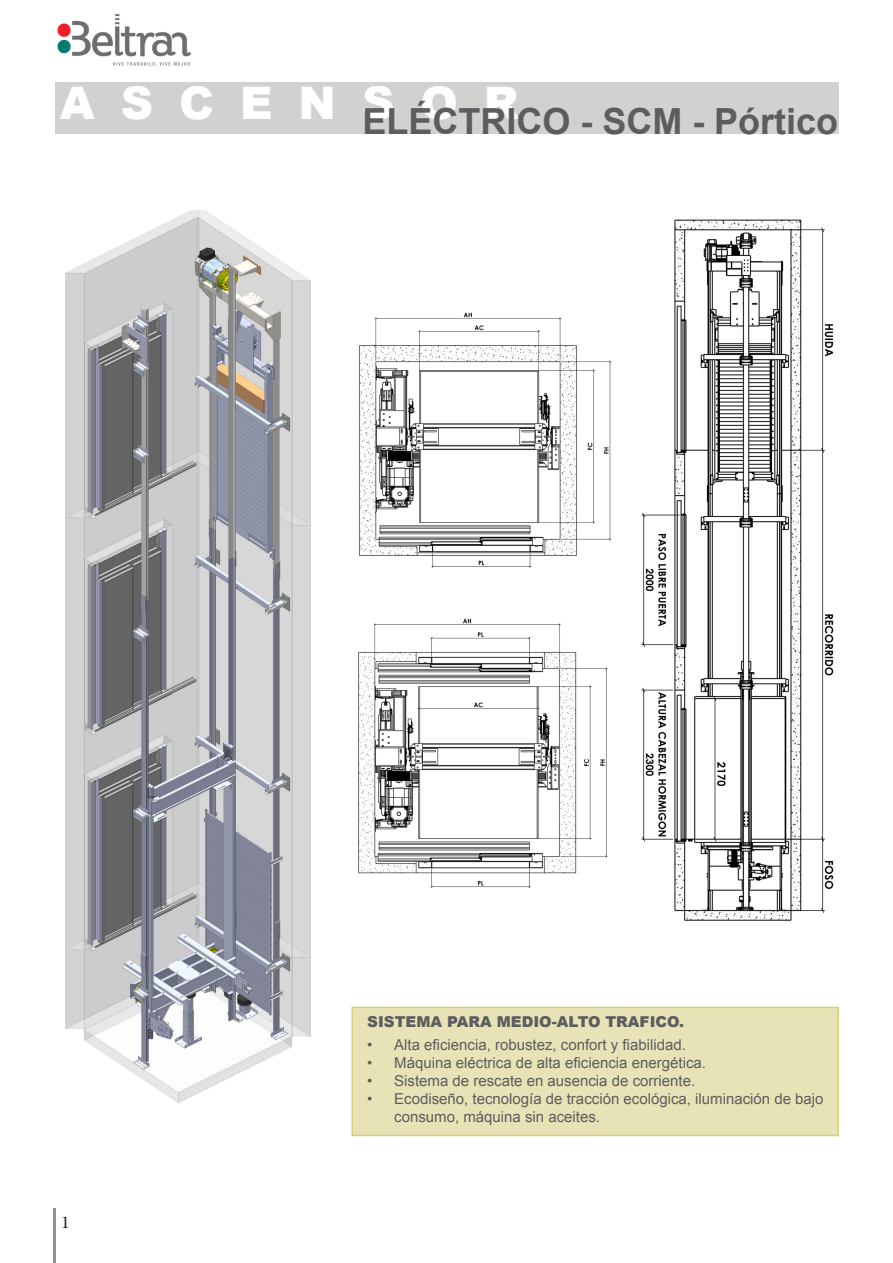
<style>
.page{position:relative;width:893px;height:1263px;background:#fff}
.page>*{position:absolute;margin:0;border:0;box-sizing:border-box;transform-origin:0 0}
.t1{font:900 45px "Arial";letter-spacing:.575em;color:#fff}
.t2{font:700 36px "Arial";color:#5c5d5e}
.t3{font:18px "Minion Pro";color:#231f20}
.t4{font:15px/18px "Arial";color:#5c5d5e}
.Titulo_característic{font:900 15px "Arial";color:#5c5d5e}
</style>
<div class="page">
<div style="left:55px;top:83px;width:783px;height:51px;background:#d1d2cf"></div>
<img style="left:65px;top:210px;width:246px;height:892px">
<div style="left:351px;top:1007px;width:488px;height:129px;background:#e8e2b7;border:2px solid #d9ce78"></div>
<hr style="left:54px;top:1209px;width:2px;height:54px;background:#949496">
<img style="left:359px;top:312px;width:253px;height:256px">
<img style="left:358px;top:618px;width:250px;height:270px">
<img style="left:641px;top:219px;width:193px;height:702px">
<img style="left:57px;top:14px;width:134px;height:53px">
<p class="t1" style="left:60px;top:70px;width:461px">ASCENSOR</p>
<p class="t2" style="left:363px;top:97px;width:477px">ELÉCTRICO - SCM - Pórtico</p>
<p class="t3" style="left:61px;top:1210px;width:10px">1</p>
<p class="Titulo_característic" style="left:367px;top:1011px;width:319px">SISTEMA PARA MEDIO-ALTO TRAFICO.</p>
<p class="t4" style="left:367px;top:1035px;width:320px">• Alta eficiencia, robustez, confort y fiabilidad.</p>
<p class="t4" style="left:367px;top:1053px;width:340px">• Máquina eléctrica de alta eficiencia energética.</p>
<p class="t4" style="left:367px;top:1071px;width:329px">• Sistema de rescate en ausencia de corriente.</p>
<p class="t4" style="left:394px;top:1089px;width:431px;text-indent:-27px">• Ecodiseño, tecnología de tracción ecológica, iluminación de bajo consumo, máquina sin aceites.</p>
</div>
